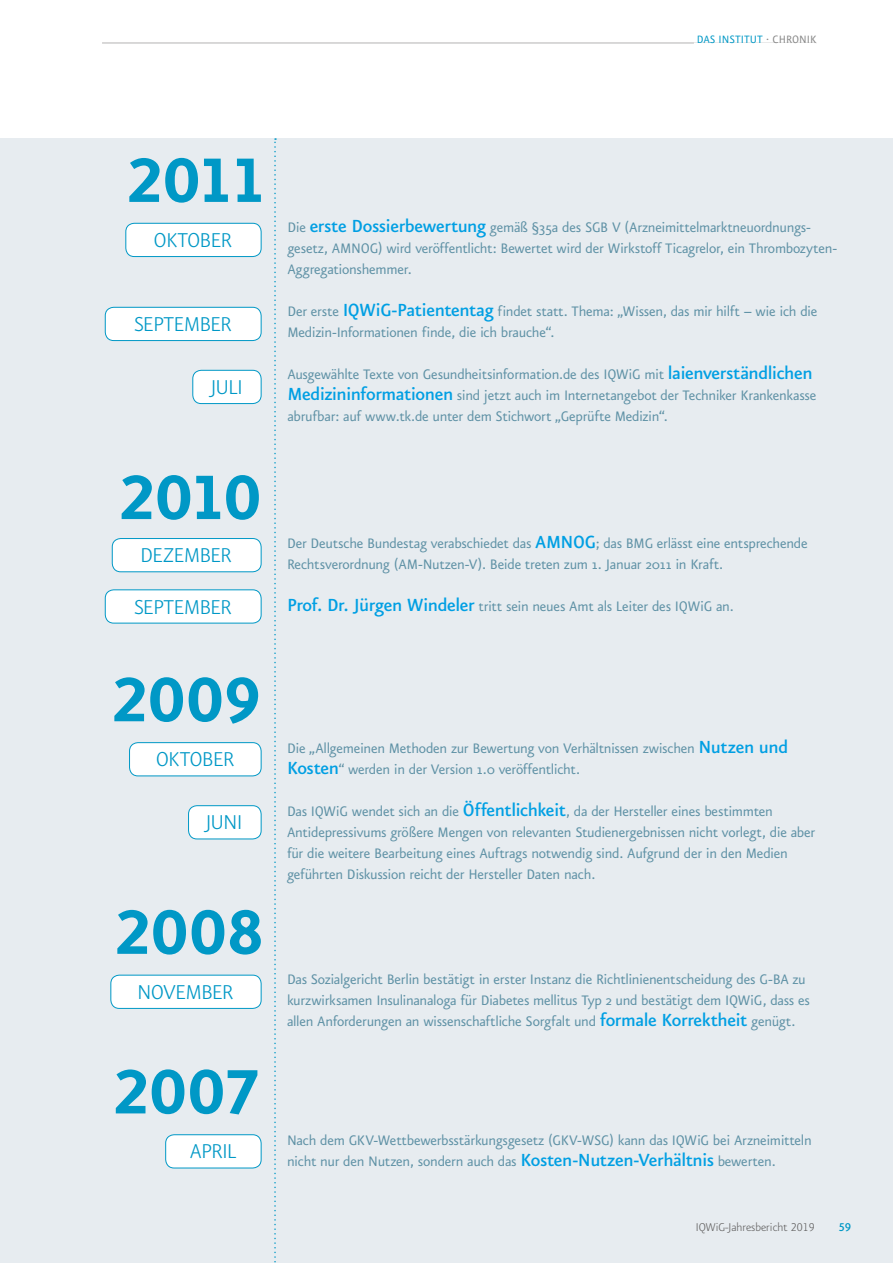
<style>
.page{position:relative;width:893px;height:1263px;background:#fff}
.page>*{position:absolute;margin:0;border:0;box-sizing:border-box;transform-origin:0 0}
.t1{font:75px "Eureka Sans CE Bold Caps";letter-spacing:-.01em;color:#0098c6}
.t2{font:300 24px/51.3px "Eureka Sans CE";letter-spacing:-.01em;color:#0098c6}
.t3{font:16.5px/21px "Eureka Sans CE";letter-spacing:-.02em;color:#5e91a5}
.t4{font:300 13.5px "Eureka Sans CE";color:#646363}
.t5{font:13.5px "Eureka Sans CE Medium Caps";color:#0098c6}
.t6{font:12.75px "Eureka Sans CE";letter-spacing:.005em;color:#0098c6}
.s1{color:#878787}
.s2{font-weight:500;font-size:21px;color:#009fe3}
.s3{font-family:"Eureka Sans CE Light Caps";font-weight:400}
</style>
<div class="page">
<hr style="left:102px;top:43px;width:714px;height:1px;background:#b3b2b2">
<hr style="left:694px;top:42px;width:122px;height:2px;background:#fff">
<div style="left:0;top:139px;width:893px;height:1124px;background:#e7ecf0"></div>
<div style="left:126px;top:223px;width:135px;height:34px;background:#fff;border-radius:9px"></div>
<div style="left:125px;top:223px;width:136px;height:34px;border:1px solid #0098c6;border-radius:9px"></div>
<div style="left:105px;top:307px;width:156px;height:34px;background:#fff;border-radius:9px"></div>
<div style="left:105px;top:307px;width:156px;height:34px;border:1px solid #0098c6;border-radius:9px"></div>
<div style="left:193px;top:370px;width:68px;height:34px;background:#fff;border-radius:9px"></div>
<div style="left:192px;top:370px;width:69px;height:34px;border:1px solid #0098c6;border-radius:9px"></div>
<div style="left:112px;top:538px;width:149px;height:34px;background:#fff;border-radius:9px"></div>
<div style="left:112px;top:538px;width:149px;height:34px;border:1px solid #0098c6;border-radius:9px"></div>
<div style="left:105px;top:590px;width:156px;height:33px;background:#fff;border-radius:9px"></div>
<div style="left:105px;top:589px;width:156px;height:34px;border:1px solid #0098c6;border-radius:9px"></div>
<div style="left:130px;top:743px;width:131px;height:33px;background:#fff;border-radius:9px"></div>
<div style="left:129px;top:742px;width:132px;height:34px;border:1px solid #0098c6;border-radius:9px"></div>
<div style="left:189px;top:806px;width:72px;height:33px;background:#fff;border-radius:9px"></div>
<div style="left:188px;top:805px;width:73px;height:34px;border:1px solid #0098c6;border-radius:9px"></div>
<div style="left:111px;top:975px;width:150px;height:33px;background:#fff;border-radius:9px"></div>
<div style="left:110px;top:975px;width:151px;height:34px;border:1px solid #0098c6;border-radius:9px"></div>
<div style="left:166px;top:1135px;width:95px;height:33px;background:#fff;border-radius:9px"></div>
<div style="left:165px;top:1134px;width:96px;height:34px;border:1px solid #0098c6;border-radius:9px"></div>
<svg style="left:274px;top:138px;width:2px;height:1125px"></svg>
<p class="t6" style="left:697px;top:33px;width:121px">DAS INSTITUT <sup>.</sup> <span class="s1">CHRONIK</span></p>
<h1 class="t1" style="left:125px;top:142px;width:144px">2011</h1>
<h2 class="t2" style="left:154px;top:215px;width:80px">OKTOBER</h2>
<h2 class="t2" style="left:134px;top:299px;width:99px">SEPTEMBER</h2>
<h2 class="t2" style="left:211px;top:362px;width:33px">JULI</h2>
<h1 class="t1" style="left:118px;top:459px;width:145px">2010</h1>
<h2 class="t2" style="left:134px;top:530px;width:99px">DEZEMBER<br>SEPTEMBER</h2>
<h1 class="t1" style="left:110px;top:661px;width:153px">2009</h1>
<h2 class="t2" style="left:156px;top:734px;width:80px">OKTOBER</h2>
<h2 class="t2" style="left:206px;top:797px;width:38px">JUNI</h2>
<h1 class="t1" style="left:113px;top:894px;width:152px">2008</h1>
<h2 class="t2" style="left:138px;top:967px;width:97px">NOVEMBER</h2>
<h1 class="t1" style="left:112px;top:1053px;width:151px">2007</h1>
<h2 class="t2" style="left:190px;top:1126px;width:48px">APRIL</h2>
<p class="t3" style="left:287px;top:217px;width:551px">Die <span class="s2">erste Dossierbewertung</span> gemäß §35a des SGB V (Arzneimittelmarktneuordnungs&shy;gesetz, AMNOG) wird veröffentlicht: Bewertet wird der Wirkstoff Ticagrelor, ein Thrombozyten-<br>Aggregationshemmer.</p>
<p class="t3" style="left:287px;top:301px;width:532px">Der erste <span class="s2">IQWiG-Patiententag</span> findet statt. Thema: „Wissen, das mir hilft – wie ich die<br>Medizin-Informationen finde, die ich brauche“.</p>
<p class="t3" style="left:287px;top:364px;width:531px">Ausgewählte Texte von Gesundheitsinformation.de des IQWiG mit <span class="s2">laienverständlichen<br>Medizininformationen</span> sind jetzt auch im Internetangebot der Techniker Krankenkasse abrufbar: auf www.tk.de unter dem Stichwort „Geprüfte Medizin“.</p>
<p class="t3" style="left:287px;top:533px;width:522px">Der Deutsche Bundestag verabschiedet das <span class="s2">AMNOG</span>; das BMG erlässt eine entsprechende<br>Rechtsverordnung (AM-Nutzen-V). Beide treten zum 1. Januar 2011 in Kraft.</p>
<p class="t3" style="left:287px;top:596px;width:448px"><span class="s2">Prof. Dr. Jürgen Windeler</span> tritt sein neues Amt als Leiter des IQWiG an.</p>
<p class="t3" style="left:287px;top:738px;width:503px">Die „Allgemeinen Methoden zur Bewertung von Verhältnissen zwischen <span class="s2">Nutzen und<br>Kosten</span>“ werden in der Version 1.0 veröffentlicht.</p>
<p class="t3" style="left:287px;top:801px;width:530px">Das IQWiG wendet sich an die <span class="s2">Öffentlichkeit</span>, da der Hersteller eines bestimmten Antidepressivums größere Mengen von relevanten Studienergebnissen nicht vorlegt, die aber für die weitere Bearbeitung eines Auftrags notwendig sind. Aufgrund der in den Medien geführten Diskussion reicht der Hersteller Daten nach.</p>
<p class="t3" style="left:287px;top:969px;width:525px">Das Sozialgericht Berlin bestätigt in erster Instanz die Richtlinienentscheidung des G-BA zu kurzwirksamen Insulinanaloga für Diabetes mellitus Typ 2 und bestätigt dem IQWiG, dass es allen Anforderungen an wissenschaftliche Sorgfalt und <span class="s2">formale Korrektheit</span> genügt.</p>
<p class="t3" style="left:287px;top:1130px;width:526px">Nach dem GKV-Wettbewerbsstärkungsgesetz (GKV-WSG) kann das IQWiG bei Arzneimitteln nicht nur den Nutzen, sondern auch das <span class="s2">Kosten-Nutzen-Verhältnis</span> bewerten.</p>
<p class="t4" style="left:696px;top:1220px;width:120px">IQWiG-Jahresbericht <span class="s3">2019</span></p>
<p class="t5" style="left:838px;top:1220px;width:14px">59</p>
</div>
